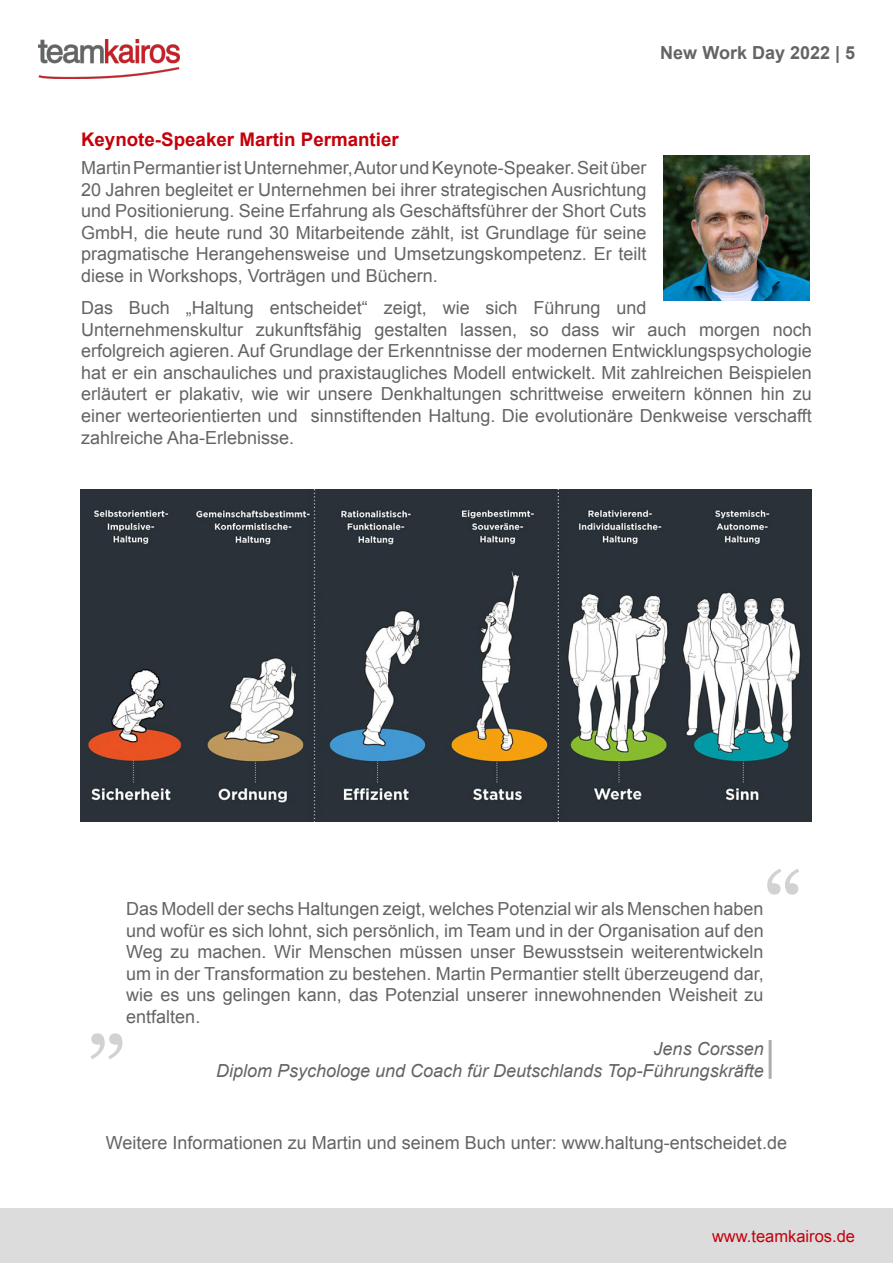
<style>
.page{position:relative;width:893px;height:1263px;background:#fff}
.page>*{position:absolute;margin:0;border:0;box-sizing:border-box;transform-origin:0 0}
.t1{font:98.55px "Georgia";color:#d3d1d1}
.t2{font:700 18.75px "Arial";color:#c5000b}
.t3{font:18px/21.6px "Arial";color:#646464;text-align:justify}
.t4{font:italic 18px/21.6px "Arial";color:#646464;text-align:right}
.t5{font:700 18px "Arial";color:#646464}
.t6{font:16.5px "Arial";color:#c5000b}
</style>
<div class="page">
<div style="left:0;top:1209px;width:893px;height:54px;background:#dcdcdc"></div>
<img style="left:38px;top:40px;width:142px;height:38px">
<hr style="left:769px;top:1040px;width:3px;height:39px;background:#afadae">
<img style="left:81px;top:490px;width:731px;height:331px">
<img style="left:664px;top:155px;width:145px;height:146px">
<p class="t5" style="left:660px;top:43px;width:196px">New Work Day 2022 | 5</p>
<p class="t2" style="left:81px;top:129px;width:319px">Keynote-Speaker Martin Permantier</p>
<p class="t3" style="left:81px;top:157px;width:567px">Martin Permantier ist Unternehmer, Autor und Keynote-Speaker. Seit über 20 Jahren begleitet er Unternehmen bei ihrer strategischen Ausrichtung und Positionierung. Seine Erfahrung als Geschäftsführer der Short Cuts GmbH, die heute rund 30 Mitarbeitende zählt, ist Grundlage für seine pragmatische Herangehensweise und Umsetzungskompetenz. Er teilt diese in Workshops, Vorträgen und Büchern.</p>
<p class="t3" style="left:81px;top:297px;width:732px;text-align:left">Das Buch „Haltung entscheidet“ zeigt, wie sich Führung und Unternehmenskultur zukunftsfähig gestalten lassen, so dass wir auch morgen noch erfolgreich agieren. Auf Grundlage der Erkenntnisse der modernen Entwicklungspsychologie hat er ein anschauliches und praxistaugliches Modell entwickelt. Mit zahlreichen Beispielen erläutert er plakativ, wie wir unsere Denkhaltungen schrittweise erweitern können hin zu einer werteorientierten und sinnstiftenden Haltung. Die evolutionäre Denkweise verschafft zahlreiche Aha-Erlebnisse.</p>
<h1 class="t1" style="left:763px;top:851px;width:42px">“</h1>
<p class="t3" style="left:126px;top:898px;width:639px">Das Modell der sechs Haltungen zeigt, welches Potenzial wir als Menschen haben und wofür es sich lohnt, sich persönlich, im Team und in der Organisation auf den Weg zu machen. Wir Menschen müssen unser Bewusstsein weiterentwickeln um in der Transformation zu bestehen. Martin Permantier stellt überzeugend dar, wie es uns gelingen kann, das Potenzial unserer innewohnenden Weisheit zu entfalten.</p>
<p class="t4" style="left:216px;top:1038px;width:549px">Jens Corssen<br>Diplom Psychologe und Coach für Deutschlands Top-Führungskräfte</p>
<h1 class="t1" style="left:86px;top:954px;width:42px">„</h1>
<p class="t3" style="left:106px;top:1132px;width:683px">Weitere Informationen zu Martin und seinem Buch unter: www.haltung-entscheidet.de</p>
<p class="t6" style="left:712px;top:1227px;width:145px">www.teamkairos.de</p>
</div>
